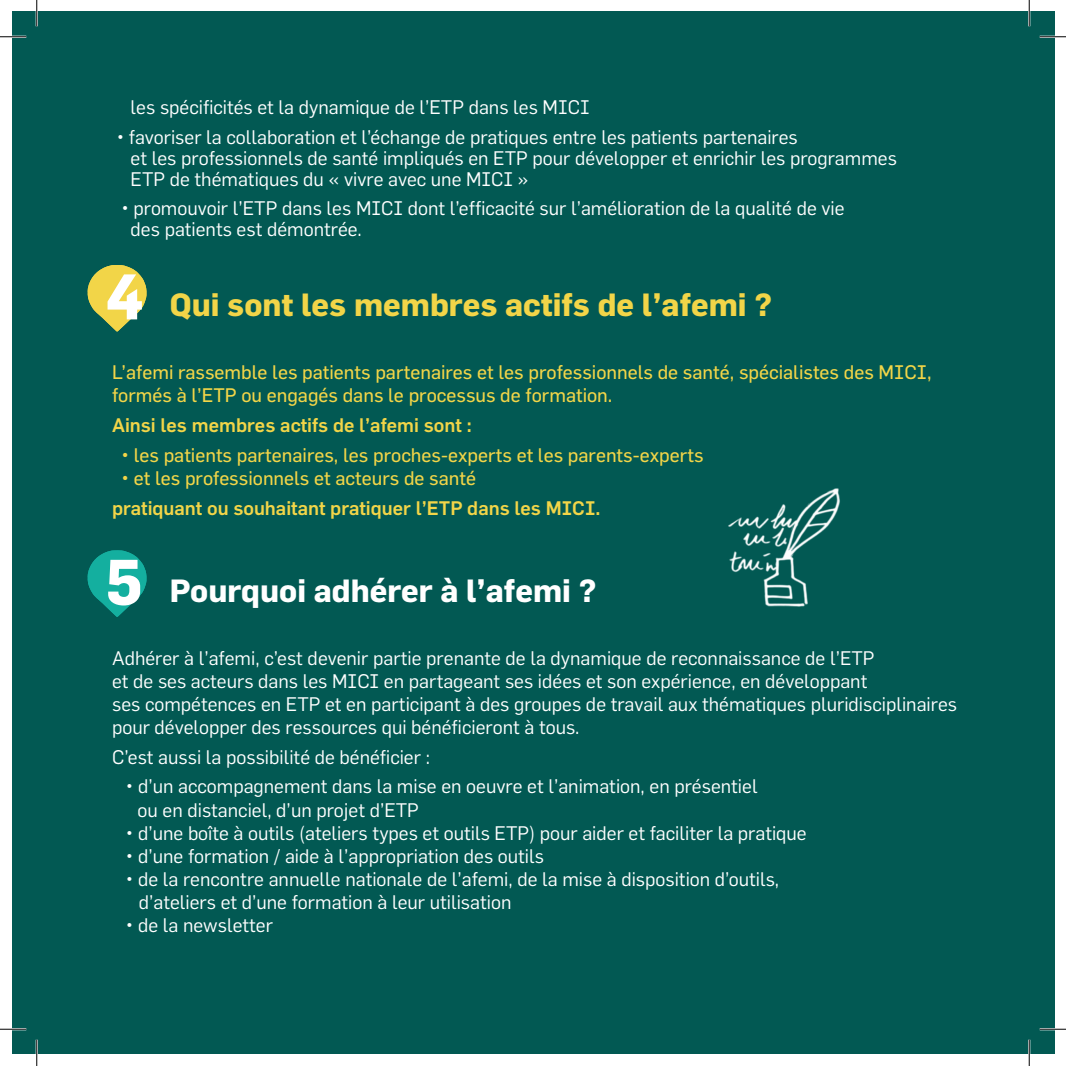
<style>
.page{position:relative;width:1066px;height:1066px;background:#fff}
.page>*{position:absolute;margin:0;border:0;box-sizing:border-box;transform-origin:0 0}
.t1{font:700 31.5px "Flama";color:#f2d548}
.t2{font:700 31.5px "Flama";color:#fff}
.t3{font:19.25px/23.1px "Flama";color:#fff}
.t4{font:19.25px/23.1px "Flama Basic";color:#f2d548}
.t5{font:500 19.25px "Flama";color:#f2d548}
.s1{font-size:63px;color:#fff}
.s2{font-size:63px}
</style>
<div class="page">
<div style="left:12px;top:12px;width:1042px;height:1042px;background:#025953"></div>
<svg style="left:87px;top:265px;width:60px;height:67px"></svg>
<svg style="left:87px;top:550px;width:60px;height:67px"></svg>
<img style="left:728px;top:488px;width:112px;height:119px">
<hr style="left:0;top:36px;width:26px;height:2px;background:#fff">
<hr style="left:1039px;top:36px;width:27px;height:2px;background:#fff">
<hr style="left:0;top:1028px;width:26px;height:2px;background:#fff">
<hr style="left:1039px;top:1028px;width:27px;height:2px;background:#fff">
<hr style="left:36px;top:0;width:2px;height:26px;background:#fff">
<hr style="left:36px;top:1039px;width:2px;height:27px;background:#fff">
<hr style="left:1028px;top:0;width:2px;height:26px;background:#fff">
<hr style="left:1028px;top:1039px;width:2px;height:27px;background:#fff">
<svg style="left:0;top:36px;width:26px;height:1px"></svg>
<svg style="left:1039px;top:36px;width:27px;height:1px"></svg>
<svg style="left:0;top:1029px;width:26px;height:1px"></svg>
<svg style="left:1039px;top:1029px;width:27px;height:1px"></svg>
<svg style="left:36px;top:0;width:1px;height:26px"></svg>
<svg style="left:36px;top:1039px;width:1px;height:27px"></svg>
<svg style="left:1029px;top:0;width:1px;height:26px"></svg>
<svg style="left:1029px;top:1039px;width:1px;height:27px"></svg>
<p class="t3" style="left:131px;top:95px;width:460px">les spécificités et la dynamique de l’ETP dans les MICI</p>
<p class="t3" style="left:131px;top:126px;width:768px;line-height:21px;text-indent:-14px">• favoriser la collaboration et l’échange de pratiques entre les patients partenaires<br>et les professionnels de santé impliqués en ETP pour développer et enrichir les programmes<br>ETP de thématiques du « vivre avec une MICI »</p>
<p class="t3" style="left:131px;top:198px;width:715px;line-height:21px;text-indent:-9px">• promouvoir l’ETP dans les MICI dont l’efficacité sur l’amélioration de la qualité de vie des patients est démontrée.</p>
<h1 class="t1" style="left:105px;top:286px;width:668px"><span class="s1">4</span> Qui sont les membres actifs de l’afemi ?</h1>
<p class="t4" style="left:112px;top:360px;width:821px">L’afemi rassemble les patients partenaires et les professionnels de santé, spécialistes des MICI, formés à l’ETP ou engagés dans le processus de formation.</p>
<p class="t5" style="left:112px;top:414px;width:361px">Ainsi les membres actifs de l’afemi sont :</p>
<p class="t4" style="left:121px;top:443px;width:583px">• les patients partenaires, les proches-experts et les parents-experts</p>
<p class="t4" style="left:121px;top:466px;width:356px">• et les professionnels et acteurs de santé</p>
<p class="t5" style="left:112px;top:496px;width:490px">pratiquant ou souhaitant pratiquer l’ETP dans les MICI.</p>
<h1 class="t2" style="left:105px;top:571px;width:492px"><span class="s2">5</span> Pourquoi adhérer à l’afemi ?</h1>
<p class="t3" style="left:112px;top:646px;width:846px">Adhérer à l’afemi, c’est devenir partie prenante de la dynamique de reconnaissance de l’ETP<br>et de ses acteurs dans les MICI en partageant ses idées et son expérience, en développant<br>ses compétences en ETP et en participant à des groupes de travail aux thématiques pluridisciplinaires pour développer des ressources qui bénéficieront à tous.</p>
<p class="t3" style="left:112px;top:745px;width:319px">C’est aussi la possibilité de bénéficier :</p>
<p class="t3" style="left:138px;top:774px;width:621px;text-indent:-12px">• d’un accompagnement dans la mise en oeuvre et l’animation, en présentiel ou en distanciel, d’un projet d’ETP</p>
<p class="t3" style="left:126px;top:821px;width:682px">• d’une boîte à outils (ateliers types et outils ETP) pour aider et faciliter la pratique</p>
<p class="t3" style="left:126px;top:844px;width:419px">• d’une formation / aide à l’appropriation des outils</p>
<p class="t3" style="left:139px;top:867px;width:642px;text-indent:-13px">• de la rencontre annuelle nationale de l’afemi, de la mise à disposition d’outils, d’ateliers et d’une formation à leur utilisation</p>
<p class="t3" style="left:126px;top:913px;width:148px">• de la newsletter</p>
</div>
